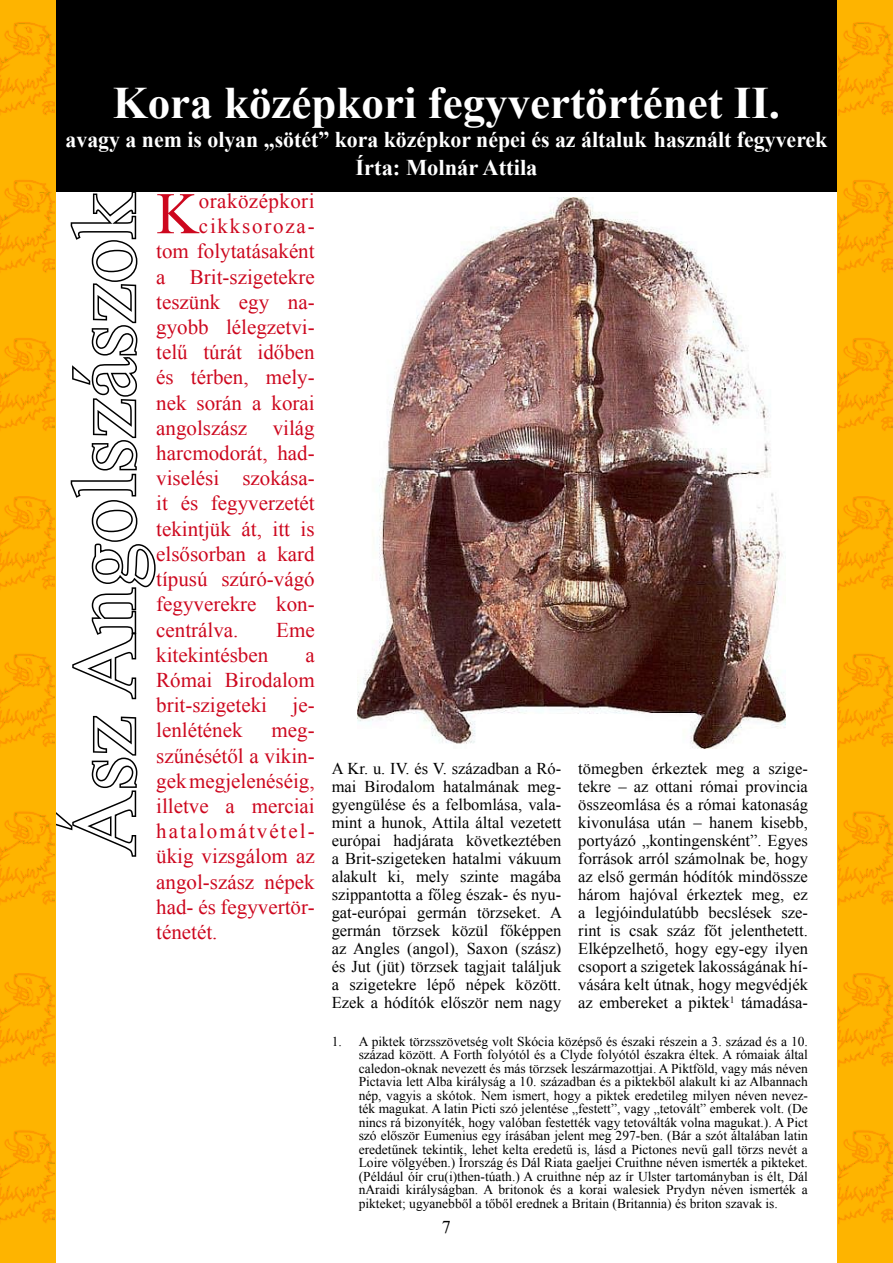
<style>
.page{position:relative;width:893px;height:1263px;background:#fff}
.page>*{position:absolute;margin:0;border:0;box-sizing:border-box;transform-origin:0 0}
.t1{font:90px "Times New Roman";color:#fff}
.t2{font:59.1px "Times New Roman";color:#cd071e}
.t3{font:700 45px "Times New Roman";color:#fff}
.t4{font:700 22.5px/28.5px "Times New Roman";color:#fff;text-align:center}
.t5{font:21px/25.2px "Times New Roman";color:#cd071e;text-align:justify}
.t6{font:21px "Times New Roman";letter-spacing:.02em;color:#cd071e}
.t7{font:21px "Times New Roman";letter-spacing:.085em;color:#cd071e}
.t8{font:18px "Times New Roman";color:#000}
.t9{font:16.5px/18px "Times New Roman";color:#000;text-align:justify}
.t10{font:13.5px/13.5px "Times New Roman";color:#000;text-align:justify}
</style>
<div class="page">
<div style="left:55px;top:0;width:783px;height:191px;background:#000"></div>
<svg style="left:55px;top:714px;width:83px;height:144px"></svg>
<svg style="left:68px;top:191px;width:89px;height:509px"></svg>
<div style="left:838px;top:0;width:55px;height:1263px;background:#feb400"></div>
<svg style="left:0;top:0;width:55px;height:1263px;background:#fdaf00"></svg>
<img style="left:839px;top:496px;width:54px;height:409px">
<img style="left:839px;top:973px;width:54px;height:250px">
<img style="left:839px;top:22px;width:54px;height:409px">
<img style="left:358px;top:198px;width:427px;height:551px">
<h3 class="t3" style="left:113px;top:72px;width:669px">Kora középkori fegyvertörténet II.</h3>
<h3 class="t4" style="left:66px;top:125px;width:763px">avagy a nem is olyan „sötét” kora középkor népei és az általuk használt fegyverek<br>Írta: Molnár Attila</h3>
<h1 class="t1" style="left:44px;top:856px;width:664px;rotate:-90deg">Ász Angolszászok</h1>
<h2 class="t2" style="left:156px;top:174px;width:44px">K</h2>
<h3 class="t6" style="left:199px;top:187px;width:117px">oraközépkori</h3>
<h3 class="t7" style="left:199px;top:212px;width:117px">cikksoroza-</h3>
<h3 class="t5" style="left:156px;top:238px;width:160px">tom folytatásaként</h3>
<h3 class="t5" style="left:156px;top:264px;width:160px">a Brit-szigetekre</h3>
<h3 class="t5" style="left:156px;top:289px;width:160px">teszünk egy na-</h3>
<h3 class="t5" style="left:156px;top:314px;width:160px">gyobb lélegzetvi-</h3>
<h3 class="t5" style="left:156px;top:339px;width:160px">telű túrát időben</h3>
<h3 class="t5" style="left:156px;top:364px;width:160px">és térben, mely-</h3>
<h3 class="t5" style="left:156px;top:390px;width:160px">nek során a korai</h3>
<h3 class="t5" style="left:156px;top:415px;width:160px">angolszász világ</h3>
<h3 class="t5" style="left:156px;top:440px;width:160px">harcmodorát, had-</h3>
<h3 class="t5" style="left:156px;top:465px;width:160px">viselési szokása-</h3>
<h3 class="t5" style="left:156px;top:490px;width:160px">it és fegyverzetét</h3>
<h3 class="t5" style="left:156px;top:516px;width:160px">tekintjük át, itt is</h3>
<h3 class="t5" style="left:156px;top:541px;width:160px">elsősorban a kard</h3>
<h3 class="t5" style="left:156px;top:566px;width:160px">típusú szúró-vágó</h3>
<h3 class="t5" style="left:156px;top:591px;width:160px">fegyverekre kon-</h3>
<h3 class="t5" style="left:156px;top:616px;width:84px">centrálva.</h3>
<h3 class="t5" style="left:276px;top:616px;width:40px">Eme</h3>
<h3 class="t5" style="left:156px;top:642px;width:113px">kitekintésben</h3>
<h3 class="t5" style="left:156px;top:642px;width:160px;text-indent:149px">a Római Birodalom brit-szigeteki je&shy;lenlétének</h3>
<h3 class="t5" style="left:156px;top:717px;width:160px;text-indent:115px">meg&shy;szűnésétől a vikin&shy;gek megjelenéséig, illetve a merciai hatalomátvétel&shy;ükig vizsgálom az angol-szász népek had- és fegyvertör&shy;ténetét.</h3>
<p class="t9" style="left:332px;top:759px;width:232px">A Kr. u. IV. és V. században a Ró&shy;mai Birodalom hatalmának meg&shy;gyengülése és a felbomlása, vala&shy;mint a hunok, Attila által vezetett európai hadjárata következtében a Brit-szigeteken hatalmi vákuum alakult ki, mely szinte magába szippantotta a főleg észak- és nyu&shy;gat-európai germán törzseket. A germán törzsek közül főképpen az Angles (angol), Saxon (szász) és Jut (jüt) törzsek tagjait találjuk a szigetekre lépő népek között.<br>Ezek a hódítók először nem nagy</p>
<p class="t9" style="left:578px;top:759px;width:231px">tömegben érkeztek meg a szige&shy;tekre – az ottani római provincia összeomlása és a római katonaság kivonulása után – hanem kisebb, portyázó „kontingensként”. Egyes források arról számolnak be, hogy az első germán hódítók mindössze három hajóval érkeztek meg, ez a legjóindulatúbb becslések sze&shy;rint is csak száz főt jelenthetett.<br>Elképzelhető, hogy egy-egy ilyen csoport a szigetek lakosságának hí&shy;vására kelt útnak, hogy megvédjék az embereket a piktek<sup>1</sup> támadása-</p>
<p class="t10" style="left:359px;top:1034px;width:451px;text-indent:-27px">1. A piktek törzsszövetség volt Skócia középső és északi részein a 3. század és a 10. század között. A Forth folyótól és a Clyde folyótól északra éltek. A rómaiak által caledon-oknak nevezett és más törzsek leszármazottjai. A Piktföld, vagy más néven Pictavia lett Alba királyság a 10. században és a piktekből alakult ki az Albannach nép, vagyis a skótok. Nem ismert, hogy a piktek eredetileg milyen néven nevez&shy;ték magukat. A latin Picti szó jelentése „festett”, vagy „tetovált” emberek volt. (De nincs rá bizonyíték, hogy valóban festették vagy tetoválták volna magukat.). A Pict szó először Eumenius egy írásában jelent meg 297-ben. (Bár a szót általában latin eredetűnek tekintik, lehet kelta eredetű is, lásd a Pictones nevű gall törzs nevét a Loire völgyében.) Írország és Dál Riata gaeljei Cruithne néven ismerték a pikteket. (Például óír cru(i)then-túath.) A cruithne nép az ír Ulster tartományban is élt, Dál nAraidi királyságban. A britonok és a korai walesiek Prydyn néven ismerték a pikteket; ugyanebből a tőből erednek a Britain (Britannia) és briton szavak is.</p>
<h3 class="t8" style="left:442px;top:1215px;width:10px">7</h3>
</div>
